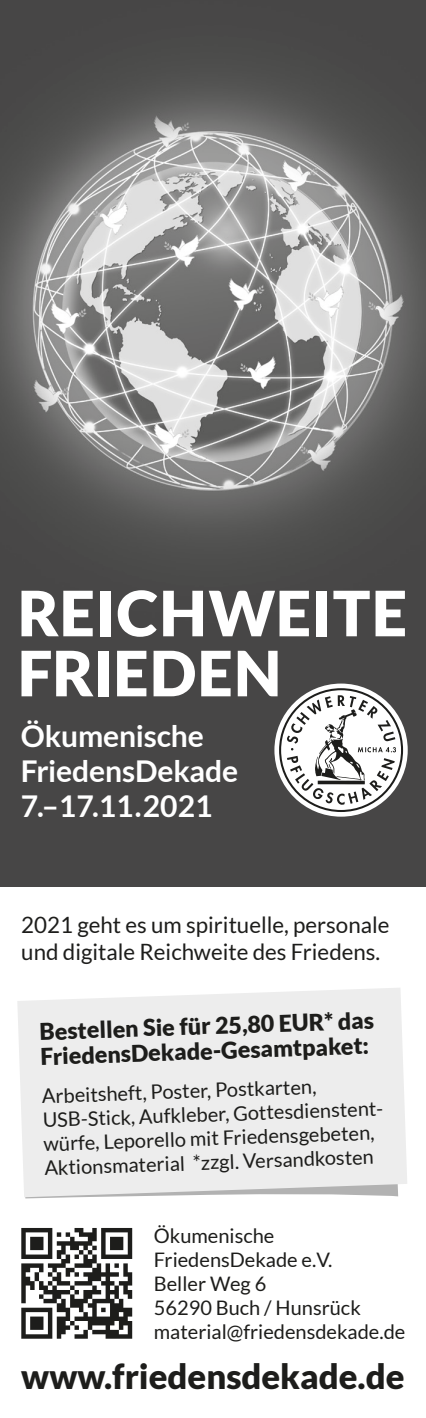
<style>
.page{position:relative;width:426px;height:1418px;background:#fff}
.page>*{position:absolute;margin:0;border:0;box-sizing:border-box;transform-origin:0 0}
.t1{font:900 62.5px/60px "Lato";letter-spacing:.015em;color:#fff}
.t2{font:900 34.5px "Lato";color:#1d1d1b}
.t3{font:700 30px/35px "Lato";letter-spacing:-.005em;color:#fff}
.t4{font:900 23.25px/25px "Lato";color:#1d1d1b}
.t5{font:22.5px/27px "Lato";color:#1d1d1b}
.t6{font:20px/24px "Lato";color:#1d1d1b}
</style>
<div class="page">
<img style="left:0;top:0;width:425px;height:886px">
<svg style="left:21px;top:1228px;width:111px;height:110px"></svg>
<svg style="left:25px;top:1197px;width:57px;height:1px"></svg>
<svg style="left:17px;top:988px;width:390px;height:209px;background:#ececec"></svg>
<svg style="left:274px;top:683px;width:133px;height:133px"></svg>
<svg style="left:279px;top:688px;width:123px;height:124px"></svg>
<h1 class="t1" style="left:18px;top:582px;width:390px">REICHWEITE<br>FRIEDEN</h1>
<h3 class="t3" style="left:21px;top:717px;width:218px">Ökumenische<br>FriedensDekade<br>7.–17.11.2021</h3>
<p class="t5" style="left:21px;top:910px;width:369px">2021 geht es um spirituelle, personale und digitale Reichweite des Friedens.</p>
<p class="t4" style="left:39px;top:1018px;width:335px;rotate:-2deg">Bestellen Sie für 25,80 EUR* das<br>FriedensDekade-Gesamtpaket:</p>
<p class="t6" style="left:41px;top:1083px;width:345px;rotate:-2deg">Arbeitsheft, Poster, Postkarten, USB-Stick, Aufkleber, Gottesdienstent&shy;würfe, Leporello mit Friedensgebeten, Aktionsmaterial *zzgl. Versandkosten</p>
<p class="t6" style="left:154px;top:1223px;width:253px">Ökumenische<br>FriedensDekade e.V.<br>Beller Weg 6<br>56290 Buch / Hunsrück material@friedensdekade.de</p>
<h2 class="t2" style="left:21px;top:1356px;width:384px">www.friedensdekade.de</h2>
</div>
